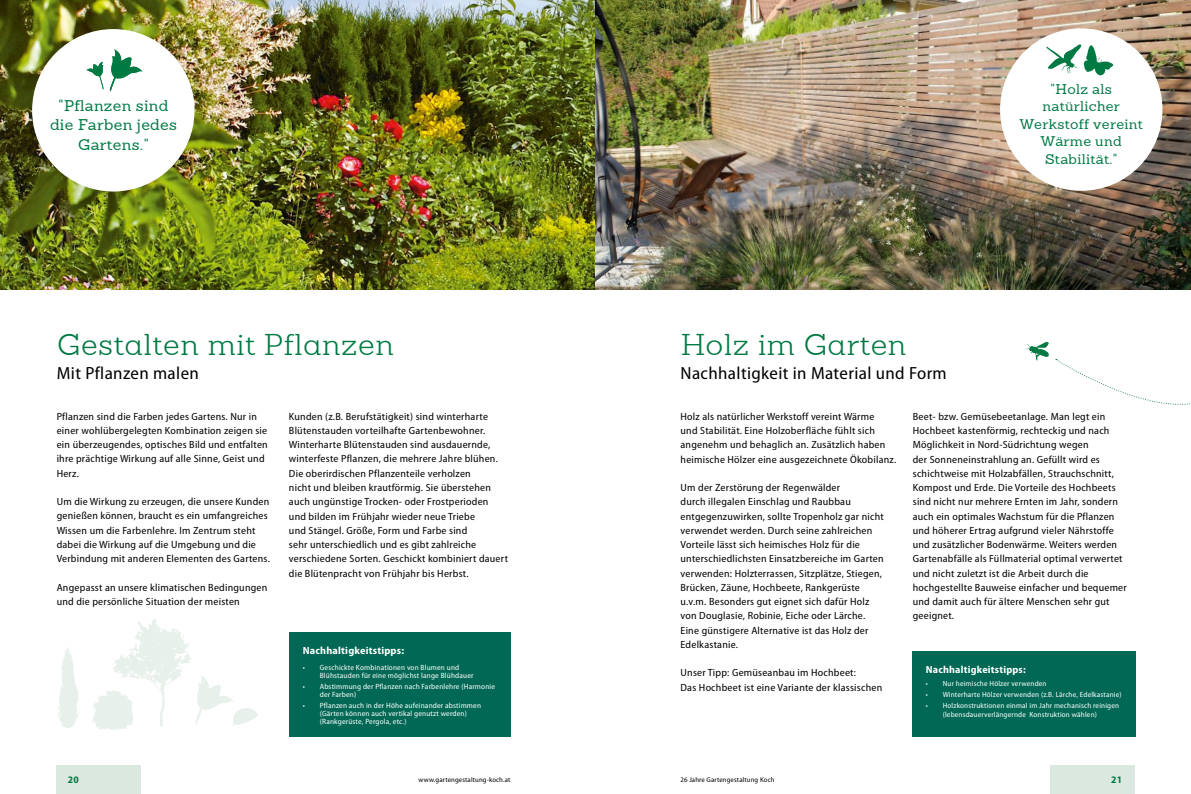
<style>
.page{position:relative;width:1191px;height:794px;background:#fff}
.page>*{position:absolute;margin:0;border:0;box-sizing:border-box;transform-origin:0 0}
.t1{font:300 29.3px "Sanchez W03";letter-spacing:.02em;color:#007943;scale:1.04 1}
.t2{font:semi-condensed 17.7px "Myriad Pro";letter-spacing:.02em;color:#000;scale:1.04 1}
.t3{font:15.1px/19.3px "Sanchez W03";letter-spacing:.02em;color:#007943;text-align:center;scale:1.04 1}
.t4{font:13.7px/17.4px "Sanchez W03";letter-spacing:.02em;color:#007943;text-align:center;scale:1.04 1}
.t5{font:semi-condensed 10.4px/14.3px "Myriad Pro";letter-spacing:.02em;color:#000;scale:1.04 1}
.t6{font:700 semi-condensed 10.4px "Myriad Pro";letter-spacing:.02em;color:#fff;scale:1.04 1}
.t7{font:700 semi-condensed 10.3px "Myriad Pro";letter-spacing:.02em;color:#fff;scale:1.04 1}
.t8{font:700 semi-condensed 10px "Myriad Pro";color:#007943;scale:1.04 1}
.t9{font:semi-condensed 7.6px/8.1px "Myriad Pro";letter-spacing:.02em;color:#fff;scale:1.04 1}
.t10{font:semi-condensed 7.5px/8.4px "Myriad Pro";letter-spacing:.02em;color:#fff;scale:1.04 1}
.t11{font:semi-condensed 7px "Myriad Pro";letter-spacing:.02em;color:#000;scale:1.04 1}
</style>
<div class="page">
<img style="left:0;top:0;width:1191px;height:290px">
<svg style="left:1026px;top:342px;width:23px;height:19px"></svg>
<svg style="left:1056px;top:359px;width:135px;height:46px"></svg>
<div style="left:32px;top:29px;width:162px;height:162px;background:#fff;border-radius:50%"></div>
<svg style="left:86px;top:62px;width:18px;height:27px"></svg>
<svg style="left:110px;top:50px;width:32px;height:41px"></svg>
<div style="left:1000px;top:28px;width:162px;height:163px;background:#fff;border-radius:50%"></div>
<svg style="left:1046px;top:44px;width:67px;height:31px"></svg>
<div style="left:289px;top:632px;width:221px;height:105px;background:#006854"></div>
<div style="left:912px;top:651px;width:224px;height:86px;background:#006854"></div>
<svg style="left:57px;top:647px;width:22px;height:81px"></svg>
<svg style="left:92px;top:618px;width:166px;height:112px"></svg>
<div style="left:1050px;top:765px;width:84px;height:29px;background:#dbe8df"></div>
<div style="left:57px;top:765px;width:84px;height:29px;background:#dbe8df"></div>
<h3 class="t3" style="left:50px;top:96px;width:124px">"Pflanzen sind die Farben jedes<br>Gartens."</h3>
<h1 class="t1" style="left:57px;top:326px;width:325px">Gestalten mit Pflanzen</h1>
<h1 class="t1" style="left:681px;top:326px;width:218px">Holz im Garten</h1>
<h2 class="t2" style="left:57px;top:362px;width:138px">Mit Pflanzen malen</h2>
<h2 class="t2" style="left:680px;top:362px;width:257px">Nachhaltigkeit in Material und Form</h2>
<h3 class="t4" style="left:1019px;top:80px;width:120px">"Holz als natürlicher<br>Werkstoff vereint<br>Wärme und<br>Stabilität."</h3>
<p class="t5" style="left:57px;top:409px;width:204px">Pflanzen sind die Farben jedes Gartens. Nur in einer wohlübergelegten Kombination zeigen sie ein überzeugendes, optisches Bild und entfalten ihre prächtige Wirkung auf alle Sinne, Geist und Herz.</p>
<p class="t5" style="left:57px;top:494px;width:206px">Um die Wirkung zu erzeugen, die unsere Kunden genießen können, braucht es ein umfangreiches Wissen um die Farbenlehre. Im Zentrum steht dabei die Wirkung auf die Umgebung und die Verbindung mit anderen Elementen des Gartens.</p>
<p class="t5" style="left:57px;top:580px;width:204px">Angepasst an unsere klimatischen Bedingungen und die persönliche Situation der meisten</p>
<p class="t5" style="left:289px;top:409px;width:212px">Kunden (z.B. Berufstätigkeit) sind winterharte Blütenstauden vorteilhafte Gartenbewohner.<br>Winterharte Blütenstauden sind ausdauernde, winterfeste Pflanzen, die mehrere Jahre blühen.<br>Die oberirdischen Pflanzenteile verholzen<br>nicht und bleiben krautförmig. Sie überstehen auch ungünstige Trocken- oder Frostperioden und bilden im Frühjahr wieder neue Triebe<br>und Stängel. Größe, Form und Farbe sind<br>sehr unterschiedlich und es gibt zahlreiche verschiedene Sorten. Geschickt kombiniert dauert die Blütenpracht von Frühjahr bis Herbst.</p>
<p class="t5" style="left:680px;top:409px;width:209px">Holz als natürlicher Werkstoff vereint Wärme<br>und Stabilität. Eine Holzoberfläche fühlt sich angenehm und behaglich an. Zusätzlich haben heimische Hölzer eine ausgezeichnete Ökobilanz.</p>
<p class="t5" style="left:680px;top:480px;width:197px">Um der Zerstörung der Regenwälder<br>durch illegalen Einschlag und Raubbau entgegenzuwirken, sollte Tropenholz gar nicht verwendet werden. Durch seine zahlreichen Vorteile lässt sich heimisches Holz für die unterschiedlichsten Einsatzbereiche im Garten verwenden: Holzterrassen, Sitzplätze, Stiegen, Brücken, Zäune, Hochbeete, Rankgerüste u.v.m. Besonders gut eignet sich dafür Holz von Douglasie, Robinie, Eiche oder Lärche.<br>Eine günstigere Alternative ist das Holz der Edelkastanie.</p>
<p class="t5" style="left:680px;top:665px;width:195px">Unser Tipp: Gemüseanbau im Hochbeet:<br>Das Hochbeet ist eine Variante der klassischen</p>
<p class="t6" style="left:303px;top:643px;width:99px">Nachhaltigkeitstipps:</p>
<p class="t9" style="left:320px;top:663px;width:149px;text-indent:-17px">• Geschickte Kombinationen von Blumen und<br>Blühstauden für eine möglichst lange Blühdauer</p>
<p class="t9" style="left:320px;top:682px;width:170px;text-indent:-17px">• Abstimmung der Pflanzen nach Farbenlehre (Harmonie der Farben)</p>
<p class="t9" style="left:320px;top:701px;width:157px;text-indent:-17px">• Pflanzen auch in der Höhe aufeinander abstimmen (Gärten können auch vertikal genutzt werden) (Rankgerüste, Pergola, etc.)</p>
<p class="t5" style="left:912px;top:409px;width:207px">Beet- bzw. Gemüsebeetanlage. Man legt ein Hochbeet kastenförmig, rechteckig und nach Möglichkeit in Nord-Südrichtung wegen<br>der Sonneneinstrahlung an. Gefüllt wird es schichtweise mit Holzabfällen, Strauchschnitt, Kompost und Erde. Die Vorteile des Hochbeets sind nicht nur mehrere Ernten im Jahr, sondern auch ein optimales Wachstum für die Pflanzen und höherer Ertrag aufgrund vieler Nährstoffe und zusätzlicher Bodenwärme. Weiters werden Gartenabfälle als Füllmaterial optimal verwertet und nicht zuletzt ist die Arbeit durch die hochgestellte Bauweise einfacher und bequemer und damit auch für ältere Menschen sehr gut geeignet.</p>
<p class="t7" style="left:926px;top:662px;width:98px">Nachhaltigkeitstipps:</p>
<p class="t10" style="left:926px;top:679px;width:118px">• Nur heimische Hölzer verwenden</p>
<p class="t10" style="left:926px;top:690px;width:190px">• Winterharte Hölzer verwenden (z.B. Lärche, Edelkastanie)</p>
<p class="t10" style="left:942px;top:701px;width:171px;text-indent:-17px">• Holzkonstruktionen einmal im Jahr mechanisch reinigen (lebensdauerverlängernde Konstruktion wählen)</p>
<p class="t8" style="left:68px;top:773px;width:12px">20</p>
<p class="t11" style="left:418px;top:775px;width:90px">www.gartengestaltung-koch.at</p>
<p class="t11" style="left:680px;top:775px;width:92px">26 Jahre Gartengestaltung Koch</p>
<p class="t8" style="left:1111px;top:773px;width:12px">21</p>
</div>
